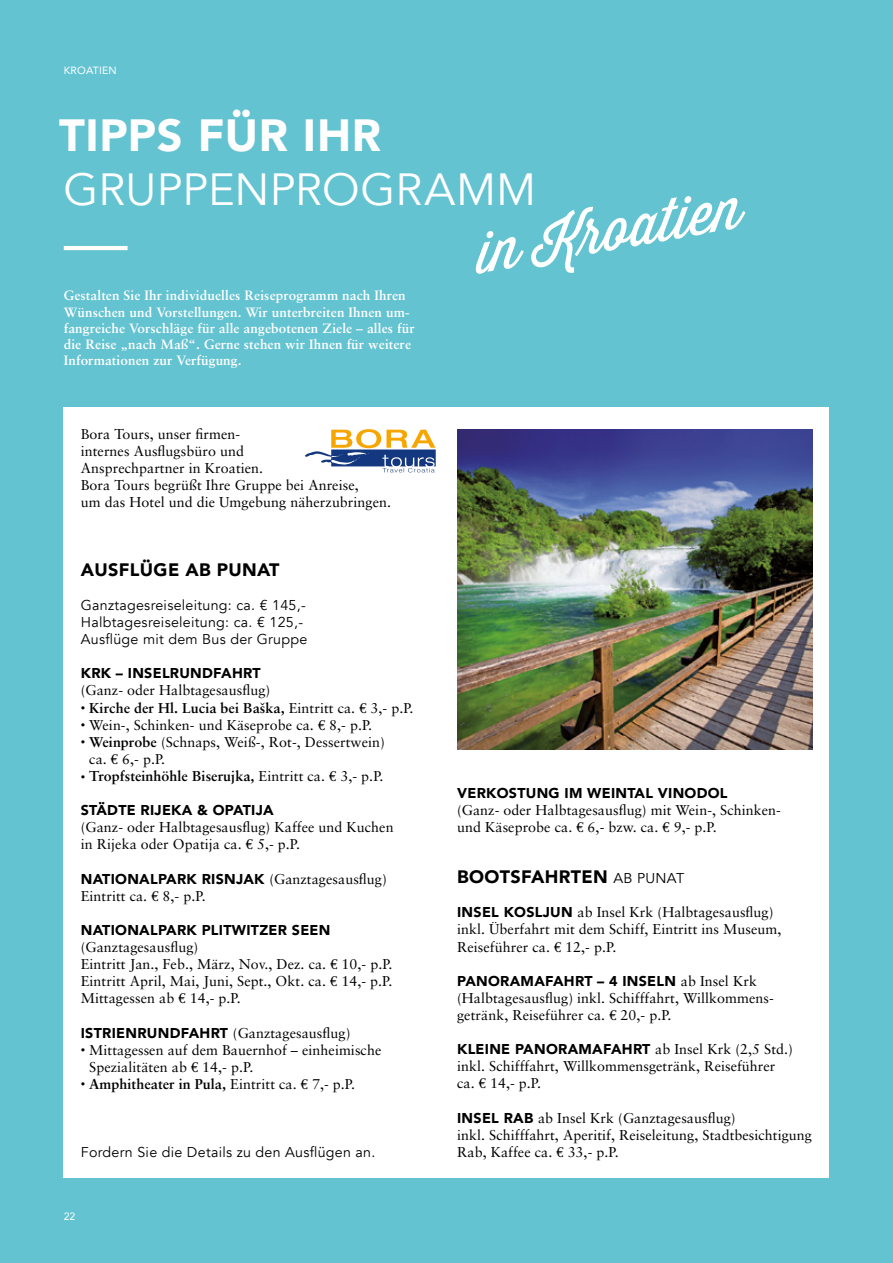
<style>
.page{position:relative;width:893px;height:1263px;background:#63c3d1}
.page>*{position:absolute;margin:0;border:0;box-sizing:border-box;transform-origin:0 0}
.t1{font:italic 56.4px "Thirsty Script";color:#fff}
.t2{font:45px "Avenir";letter-spacing:.005em;color:#fff}
.t3{font:900 45px "Avenir";letter-spacing:.015em;color:#fff}
.t4{font:900 18px "Avenir";letter-spacing:.02em;color:#000}
.t5{font:14.25px/17.1px "Sabon";letter-spacing:.005em;color:#000}
.t6{font:900 14.25px "Avenir";letter-spacing:.02em;color:#000}
.t7{font:700 14.25px "Sabon";letter-spacing:.005em;color:#000}
.t8{font:14.25px/17.1px "Avenir";letter-spacing:.02em;color:#000}
.t9{font:700 13.5px/16.2px "Sabon";letter-spacing:.01em;color:#fff}
.t10{font:10.5px "Avenir";letter-spacing:.02em;color:#fff}
.s1{font-weight:400;font-size:9px}
.s2{font-weight:400}
.s3{font-family:"Euro Serif";font-weight:400}
.s4{font-size:9px}
.s5{font-family:"Euro Serif"}
.s6{font-weight:700}
.s7{font-family:"Sabon";font-weight:400}
.s8{font-family:"Avenir";font-weight:900}
.s9{font-weight:400;font-size:14.25px}
</style>
<div class="page">
<div style="left:64px;top:408px;width:765px;height:770px;background:#fff"></div>
<img style="left:457px;top:429px;width:355px;height:320px">
<hr style="left:64px;top:246px;width:64px;height:4px;background:#fff">
<svg style="left:305px;top:429px;width:131px;height:43px"></svg>
<p class="t10" style="left:64px;top:62px;width:54px">KROATIEN</p>
<h2 class="t3" style="left:59px;top:97px;width:323px">TIPPS FÜR IHR</h2>
<h2 class="t2" style="left:64px;top:163px;width:474px">GRUPPENPROGRAMM</h2>
<h1 class="t1" style="left:467px;top:214px;width:270px;rotate:-10deg">in Kr oatien</h1>
<p class="t9" style="left:64px;top:287px;width:352px">Gestalten Sie Ihr individuelles Reiseprogramm nach Ihren Wünschen und Vorstellungen. Wir unterbreiten Ihnen um&shy;fangreiche Vorschläge für alle angebotenen Ziele – alles für die Reise „nach Maß“. Gerne stehen wir Ihnen für weitere Informationen zur Verfügung.</p>
<p class="t5" style="left:81px;top:425px;width:312px">Bora Tours, unser firmen-<br>internes Ausflugsbüro und<br>Ansprechpartner in Kroatien.<br>Bora Tours begrüßt Ihre Gruppe bei Anreise,<br>um das Hotel und die Umgebung näherzubringen.</p>
<p class="t4" style="left:81px;top:554px;width:200px">AUSFLÜGE AB PUNAT</p>
<p class="t8" style="left:81px;top:597px;width:228px">Ganztagesreiseleitung: ca. € 145,-<br>Halbtagesreiseleitung: ca. € 125,-<br>Ausflüge mit dem Bus der Gruppe</p>
<p class="t6" style="left:81px;top:661px;width:181px">KRK – INSELRUNDFAHRT</p>
<p class="t5" style="left:81px;top:682px;width:191px">(Ganz- oder Halbtagesausflug)</p>
<p class="t7" style="left:81px;top:699px;width:334px"><span class="s1">•</span> Kirche der Hl. Lucia bei Baška, <span class="s2">Eintritt ca.</span> <span class="s3">€</span> <span class="s2">3,- p.P.</span></p>
<p class="t5" style="left:81px;top:716px;width:293px"><span class="s4">•</span> Wein-, Schinken- und Käseprobe ca. <span class="s5">€</span> 8,- p.P.</p>
<p class="t5" style="left:89px;top:733px;width:297px;text-indent:-9px"><span class="s4">•</span> <span class="s6">Weinprobe</span> (Schnaps, Weiß-, Rot-, Dessertwein) ca. <span class="s5">€</span> 6,- p.P.</p>
<p class="t7" style="left:81px;top:767px;width:304px"><span class="s1">•</span> Tropfsteinhöhle Biserujka, <span class="s2">Eintritt ca.</span> <span class="s3">€</span> <span class="s2">3,- p.P.</span></p>
<p class="t6" style="left:81px;top:798px;width:194px">STÄDTE RIJEKA &amp; OPATIJA</p>
<p class="t5" style="left:81px;top:819px;width:314px">(Ganz- oder Halbtagesausflug) Kaffee und Kuchen in Rijeka oder Opatija ca. <span class="s5">€</span> 5,- p.P.</p>
<p class="t6" style="left:81px;top:866px;width:308px">NATIONALPARK RISNJAK <span class="s7">(Ganztagesausflug)</span></p>
<p class="t5" style="left:81px;top:887px;width:126px">Eintritt ca. <span class="s5">€</span> 8,- p.P.</p>
<p class="t6" style="left:81px;top:918px;width:251px">NATIONALPARK PLITWITZER SEEN</p>
<p class="t5" style="left:81px;top:938px;width:313px">(Ganztagesausflug)<br>Eintritt Jan., Feb., März, Nov., Dez. ca. <span class="s5">€</span> 10,- p.P.<br>Eintritt April, Mai, Juni, Sept., Okt. ca. <span class="s5">€</span> 14,- p.P.<br>Mittagessen ab <span class="s5">€</span> 14,- p.P.</p>
<p class="t5" style="left:81px;top:1024px;width:271px"><span class="s8">ISTRIENRUNDFAHRT</span> (Ganztagesausflug)</p>
<p class="t5" style="left:89px;top:1041px;width:294px;text-indent:-9px"><span class="s4">•</span> Mittagessen auf dem Bauernhof – einheimische<br>Spezialitäten ab <span class="s5">€</span> 14,- p.P.</p>
<p class="t7" style="left:81px;top:1075px;width:276px"><span class="s1">•</span> Amphitheater in Pula, <span class="s2">Eintritt ca.</span> <span class="s3">€</span> <span class="s2">7,- p.P.</span></p>
<p class="t8" style="left:81px;top:1143px;width:296px">Fordern Sie die Details zu den Ausflügen an.</p>
<p class="t10" style="left:64px;top:1208px;width:13px">22</p>
<p class="t6" style="left:457px;top:780px;width:272px">VERKOSTUNG IM WEINTAL VINODOL</p>
<p class="t5" style="left:457px;top:801px;width:325px">(Ganz- oder Halbtagesausflug) mit Wein-, Schinken&shy;und Käseprobe ca. <span class="s5">€</span> 6,- bzw. ca. <span class="s5">€</span> 9,- p.P.</p>
<p class="t4" style="left:457px;top:861px;width:229px">BOOTSFAHRTEN <span class="s9">AB PUNAT</span></p>
<p class="t5" style="left:457px;top:904px;width:326px"><span class="s8">INSEL KOSLJUN</span> ab Insel Krk (Halbtagesausflug) inkl. Überfahrt mit dem Schiff, Eintritt ins Museum,<br>Reiseführer ca. <span class="s5">€</span> 12,- p.P.</p>
<p class="t6" style="left:457px;top:968px;width:301px">PANORAMAFAHRT – 4 INSELN <span class="s7">ab Insel Krk</span></p>
<p class="t5" style="left:457px;top:989px;width:317px">(Halbtagesausflug) inkl. Schifffahrt, Willkommens&shy;getränk, Reiseführer ca. <span class="s5">€</span> 20,- p.P.</p>
<p class="t6" style="left:457px;top:1037px;width:337px">KLEINE PANORAMAFAHRT <span class="s7">ab Insel Krk (2,5 Std.)</span></p>
<p class="t5" style="left:457px;top:1057px;width:320px">inkl. Schifffahrt, Willkommensgetränk, Reiseführer ca. <span class="s5">€</span> 14,- p.P.</p>
<p class="t5" style="left:457px;top:1109px;width:356px"><span class="s8">INSEL RAB</span> ab Insel Krk (Ganztagesausflug)<br>inkl. Schifffahrt, Aperitif, Reiseleitung, Stadtbesichtigung<br>Rab, Kaffee ca. <span class="s5">€</span> 33,- p.P.</p>
</div>
